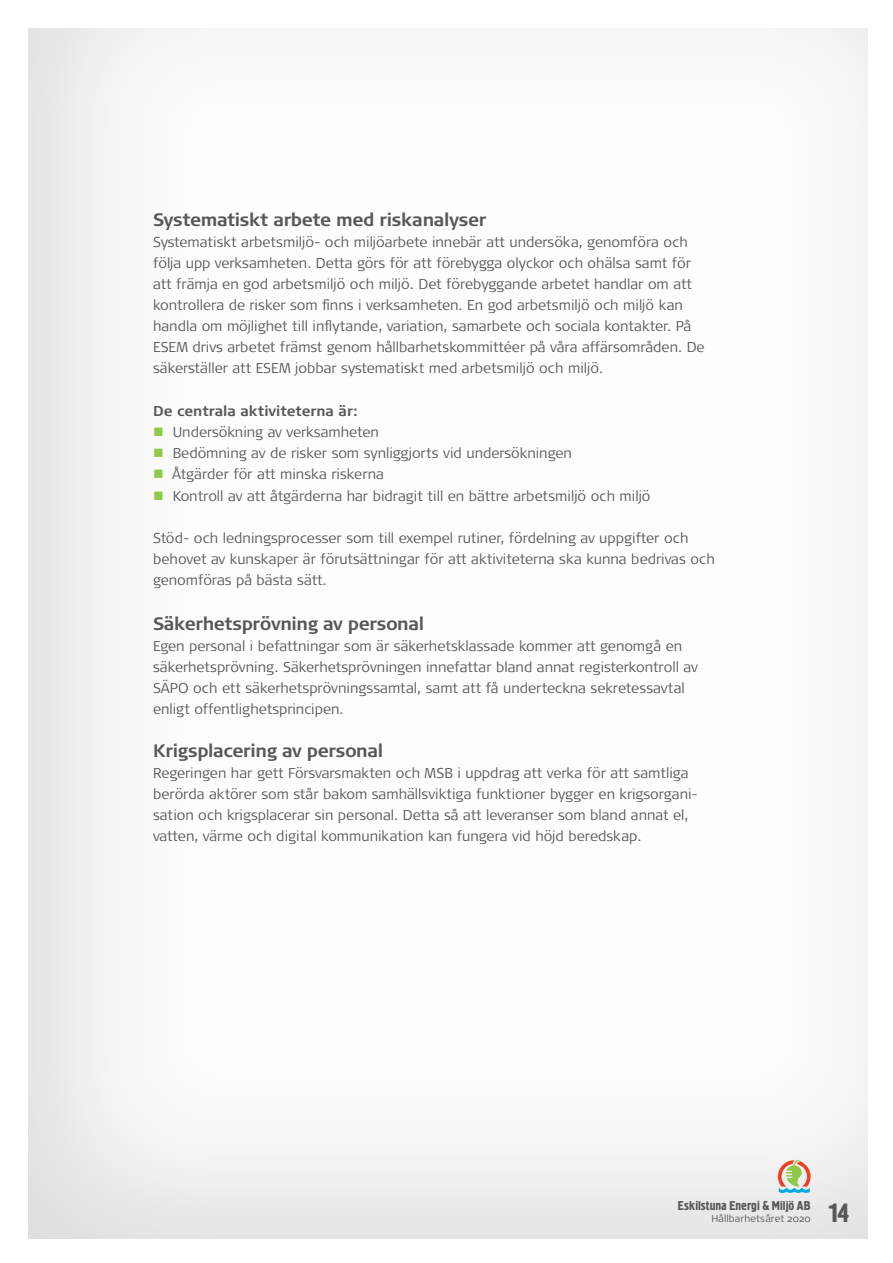
<style>
.page{position:relative;width:893px;height:1263px;background:#fff}
.page>*{position:absolute;margin:0;border:0;box-sizing:border-box;transform-origin:0 0}
.t1{font:26.4px "Hermes";color:#57585a}
.Rubbe_MELLAN{font:700 18px "Signa Pro";letter-spacing:-.02em;color:#57585a}
.Bröd{font:300 14.25px/21px "Signa Pro";color:#57585a}
.Bröd_fet{font:700 14.25px "Signa Pro";color:#57585a}
.t2{font:12.75px "Hermes";letter-spacing:.005em;color:#57585a}
.t3{font:300 9.9px "Signa Pro";letter-spacing:.01em;color:#57585a}
.s1{color:#90c848}
</style>
<div class="page">
<div style="left:27px;top:27px;width:842px;height:1212px;background:#231f20;opacity:.15"></div>
<svg style="left:778px;top:1160px;width:33px;height:33px"></svg>
<p class="Rubbe_MELLAN" style="left:153px;top:207px;width:335px">Systematiskt arbete med riskanalyser</p>
<p class="Bröd" style="left:153px;top:231px;width:553px">Systematiskt arbetsmiljö- och miljöarbete innebär att undersöka, genomföra och följa upp verksamheten. Detta görs för att förebygga olyckor och ohälsa samt för att främja en god arbetsmiljö och miljö. Det förebyggande arbetet handlar om att kontrollera de risker som finns i verksamheten. En god arbetsmiljö och miljö kan handla om möjlighet till inflytande, variation, samarbete och sociala kontakter. På ESEM drivs arbetet främst genom hållbarhetskommittéer på våra affärsområden. De säkerställer att ESEM jobbar systematiskt med arbetsmiljö och miljö.</p>
<p class="Bröd_fet" style="left:153px;top:402px;width:206px">De centrala aktiviteterna är:</p>
<p class="Bröd" style="left:153px;top:421px;width:227px"><span class="s1">■</span> Undersökning av verksamheten</p>
<p class="Bröd" style="left:153px;top:442px;width:420px"><span class="s1">■</span> Bedömning av de risker som synliggjorts vid undersökningen</p>
<p class="Bröd" style="left:153px;top:463px;width:232px"><span class="s1">■</span> Åtgärder för att minska riskerna</p>
<p class="Bröd" style="left:153px;top:484px;width:499px"><span class="s1">■</span> Kontroll av att åtgärderna har bidragit till en bättre arbetsmiljö och miljö</p>
<p class="Bröd" style="left:153px;top:526px;width:563px">Stöd- och ledningsprocesser som till exempel rutiner, fördelning av uppgifter och behovet av kunskaper är förutsättningar för att aktiviteterna ska kunna bedrivas och genomföras på bästa sätt.</p>
<p class="Rubbe_MELLAN" style="left:153px;top:611px;width:273px">Säkerhetsprövning av personal</p>
<p class="Bröd" style="left:153px;top:634px;width:546px">Egen personal i befattningar som är säkerhetsklassade kommer att genomgå en säkerhetsprövning. Säkerhetsprövningen innefattar bland annat registerkontroll av SÄPO och ett säkerhetsprövningssamtal, samt att få underteckna sekretessavtal enligt offentlighetsprincipen.</p>
<p class="Rubbe_MELLAN" style="left:153px;top:738px;width:232px">Krigsplacering av personal</p>
<p class="Bröd" style="left:153px;top:762px;width:546px">Regeringen har gett Försvarsmakten och MSB i uppdrag att verka för att samtliga berörda aktörer som står bakom samhällsviktiga funktioner bygger en krigsorgani&shy;sation och krigsplacerar sin personal. Detta så att leveranser som bland annat el, vatten, värme och digital kommunikation kan fungera vid höjd beredskap.</p>
<p class="t2" style="left:678px;top:1197px;width:134px">Eskilstuna Energi &amp; Miljö AB</p>
<p class="t3" style="left:711px;top:1211px;width:101px">Hållbarhetsåret 2020</p>
<h1 class="t1" style="left:829px;top:1196px;width:22px">14</h1>
</div>
